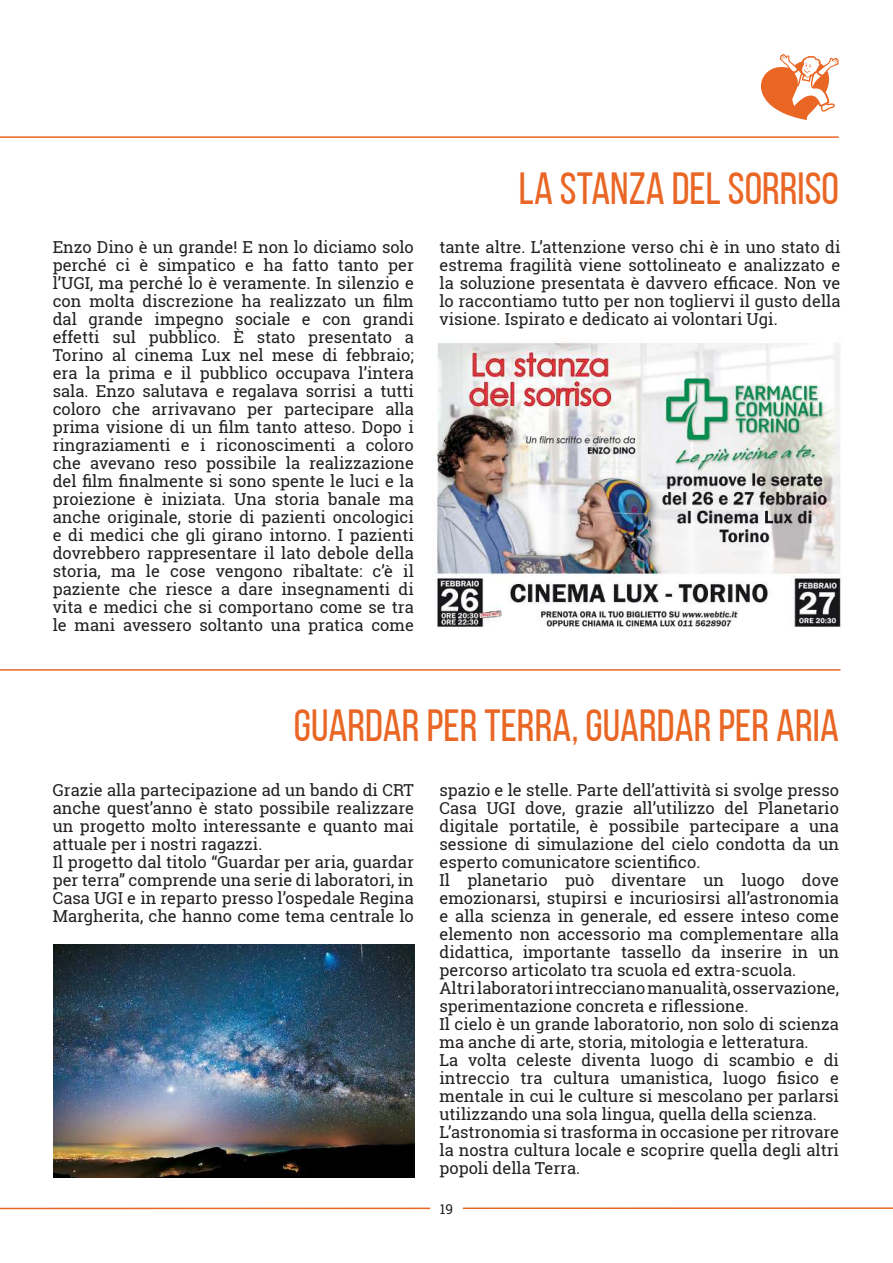
<style>
.page{position:relative;width:893px;height:1263px;background:#fff}
.page>*{position:absolute;margin:0;border:0;box-sizing:border-box;transform-origin:0 0}
.t1{font:45px "Bebas Neue";color:#e96624}
.t2{font:16.5px/18px "Roboto Slab";color:#231f20;text-align:justify}
.t3{font:13.5px "Roboto Slab";color:#231f20}
</style>
<div class="page">
<img style="left:435px;top:343px;width:406px;height:284px">
<img style="left:54px;top:944px;width:361px;height:234px">
<hr style="left:0;top:1207px;width:430px;height:2px;background:#e96624">
<hr style="left:463px;top:1207px;width:430px;height:2px;background:#e96624">
<hr style="left:0;top:136px;width:839px;height:2px;background:#e96624">
<hr style="left:0;top:669px;width:840px;height:2px;background:#e96624">
<svg style="left:761px;top:54px;width:78px;height:66px"></svg>
<p class="t2" style="left:53px;top:238px;width:363px">Enzo Dino è un grande! E non lo diciamo solo perché ci è simpatico e ha fatto tanto per l’UGI, ma perché lo è veramente. In silenzio e con molta discrezione ha realizzato un film dal grande impegno sociale e con grandi effetti sul pubblico. È stato presentato a Torino al cinema Lux nel mese di febbraio; era la prima e il pubblico occupava l’intera sala. Enzo salutava e regalava sorrisi a tutti coloro che arrivavano per partecipare alla prima visione di un film tanto atteso. Dopo i ringraziamenti e i riconoscimenti a coloro che avevano reso possibile la realizzazione del film finalmente si sono spente le luci e la proiezione è iniziata. Una storia banale ma anche originale, storie di pazienti oncologici e di medici che gli girano intorno. I pazienti dovrebbero rappresentare il lato debole della storia, ma le cose vengono ribaltate: c’è il paziente che riesce a dare insegnamenti di vita e medici che si comportano come se tra le mani avessero soltanto una pratica come</p>
<h1 class="t1" style="left:519px;top:164px;width:322px">LA STANZA DEL SORRISO</h1>
<p class="t2" style="left:439px;top:238px;width:402px">tante altre. L’attenzione verso chi è in uno stato di estrema fragilità viene sottolineato e analizzato e la soluzione presentata è davvero efficace. Non ve lo raccontiamo tutto per non togliervi il gusto della visione. Ispirato e dedicato ai volontari Ugi.</p>
<h1 class="t1" style="left:294px;top:701px;width:547px">GUARDAR PER TERRA, GUARDAR PER ARIA</h1>
<p class="t2" style="left:53px;top:780px;width:363px;text-align:left">Grazie alla partecipazione ad un bando di CRT anche quest’anno è stato possibile realizzare un progetto molto interessante e quanto mai attuale per i nostri ragazzi.<br>Il progetto dal titolo “Guardar per aria, guardar per terra” comprende una serie di laboratori, in Casa UGI e in reparto presso l’ospedale Regina Margherita, che hanno come tema centrale lo</p>
<p class="t2" style="left:439px;top:780px;width:401px;text-align:left">spazio e le stelle. Parte dell’attività si svolge presso Casa UGI dove, grazie all’utilizzo del Planetario digitale portatile, è possibile partecipare a una sessione di simulazione del cielo condotta da un esperto comunicatore scientifico.<br>Il planetario può diventare un luogo dove emozionarsi, stupirsi e incuriosirsi all’astronomia e alla scienza in generale, ed essere inteso come elemento non accessorio ma complementare alla didattica, importante tassello da inserire in un percorso articolato tra scuola ed extra-scuola.<br>Altri laboratori intrecciano manualità, osservazione, sperimentazione concreta e riflessione.<br>Il cielo è un grande laboratorio, non solo di scienza ma anche di arte, storia, mitologia e letteratura.<br>La volta celeste diventa luogo di scambio e di intreccio tra cultura umanistica, luogo fisico e mentale in cui le culture si mescolano per parlarsi utilizzando una sola lingua, quella della scienza.<br>L’astronomia si trasforma in occasione per ritrovare la nostra cultura locale e scoprire quella degli altri popoli della Terra.</p>
<p class="t3" style="left:440px;top:1200px;width:15px">19</p>
</div>
